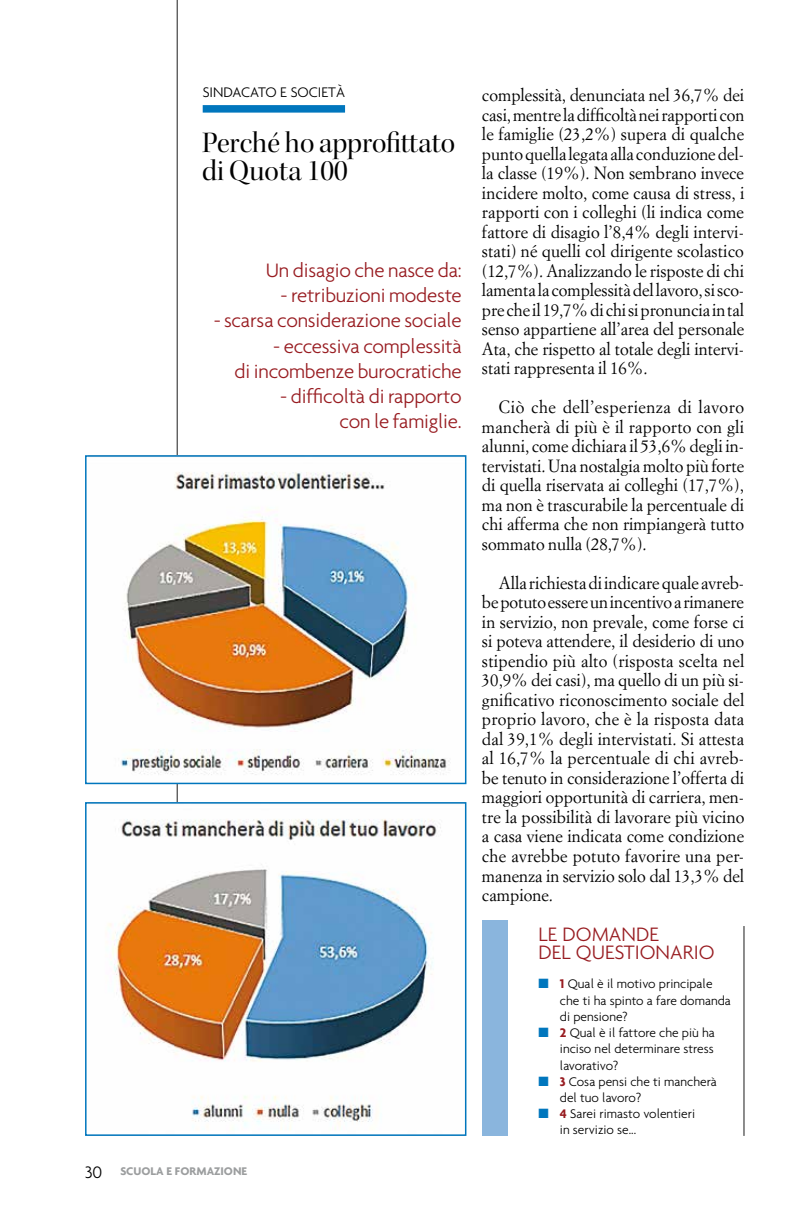
<style>
.page{position:relative;width:808px;height:1221px;background:#fff}
.page>*{position:absolute;margin:0;border:0;box-sizing:border-box;transform-origin:0 0}
.t1{font:30px/28.5px "Kepler Std Disp";color:#000}
.t2{font:300 21px/25.2px "Agenda";letter-spacing:-.01em;color:#981c21;text-align:right}
.t3{font:17.4px/19.5px "Simoncini Garamond";color:#000;text-align:justify;scale:.96 1}
.t4{font:300 15px "Agenda";color:#000}
.t5{font:300 13.5px/16.2px "Agenda";color:#000}
.t6{font:700 12px "Agenda";color:#9c9e9f}
.s1{font-weight:300;font-size:18px;color:#000}
.s2{color:#0076bd}
.s3{font-weight:700;color:#981c21}
</style>
<div class="page">
<hr style="left:177px;top:0;width:1px;height:1135px;background:#000">
<div style="left:203px;top:105px;width:142px;height:8px;background:#0076bd"></div>
<img style="left:121px;top:458px;width:328px;height:323px">
<div style="left:85px;top:455px;width:381px;height:329px;border:2px solid #0076bd"></div>
<img style="left:108px;top:805px;width:333px;height:327px">
<div style="left:85px;top:802px;width:381px;height:333px;border:2px solid #0076bd"></div>
<hr style="left:744px;top:926px;width:1px;height:209px;background:#000">
<div style="left:482px;top:920px;width:25px;height:215px;background:#8ab5dd"></div>
<p class="t4" style="left:203px;top:83px;width:144px">SINDACATO E SOCIETÀ</p>
<h1 class="t1" style="left:202px;top:129px;width:255px">Perché ho approfittato di Quota 100</h1>
<p class="t2" style="left:266px;top:257px;width:197px">Un disagio che nasce da:</p>
<p class="t2" style="left:280px;top:282px;width:183px">- retribuzioni modeste</p>
<p class="t2" style="left:213px;top:308px;width:250px">- scarsa considerazione sociale</p>
<p class="t2" style="left:235px;top:333px;width:229px">- eccessiva complessità<br>di incombenze burocratiche</p>
<p class="t2" style="left:280px;top:383px;width:183px">- difficoltà di rapporto con le famiglie.</p>
<p class="t6" style="left:85px;top:1163px;width:164px"><span class="s1">30</span> SCUOLA E FORMAZIONE</p>
<p class="t3" style="left:482px;top:85px;width:275px">complessità, denunciata nel 36,7% dei casi, mentre la difficoltà nei rapporti con le famiglie (23,2%) supera di qualche punto quella legata alla conduzione del&shy;la classe (19%). Non sembrano invece incidere molto, come causa di stress, i rapporti con i colleghi (li indica come fattore di disagio l’8,4% degli intervi&shy;stati) né quelli col dirigente scolastico (12,7%). Analizzando le risposte di chi lamenta la complessità del lavoro, si sco&shy;pre che il 19,7% di chi si pronuncia in tal senso appartiene all’area del personale Ata, che rispetto al totale degli intervi&shy;stati rappresenta il 16%.</p>
<p class="t3" style="left:482px;top:397px;width:275px;text-indent:17px">Ciò che dell’esperienza di lavoro mancherà di più è il rapporto con gli alunni, come dichiara il 53,6% degli in&shy;tervistati. Una nostalgia molto più forte di quella riservata ai colleghi (17,7%), ma non è trascurabile la percentuale di chi afferma che non rimpiangerà tutto sommato nulla (28,7%).</p>
<p class="t3" style="left:482px;top:572px;width:275px;text-indent:17px">Alla richiesta di indicare quale avreb&shy;be potuto essere un incentivo a rimanere in servizio, non prevale, come forse ci si poteva attendere, il desiderio di uno stipendio più alto (risposta scelta nel 30,9% dei casi), ma quello di un più si&shy;gnificativo riconoscimento sociale del proprio lavoro, che è la risposta data dal 39,1% degli intervistati. Si attesta al 16,7% la percentuale di chi avreb&shy;be tenuto in considerazione l’offerta di maggiori opportunità di carriera, men&shy;tre la possibilità di lavorare più vicino a casa viene indicata come condizione che avrebbe potuto favorire una per&shy;manenza in servizio solo dal 13,3% del campione.</p>
<p class="t2" style="left:539px;top:924px;width:178px;line-height:18px;text-align:left">LE DOMANDE<br>DEL QUESTIONARIO</p>
<p class="t5" style="left:560px;top:975px;width:173px;text-indent:-21px"><span class="s2">■</span> <span class="s3">1</span> Qual è il motivo principale che ti ha spinto a fare domanda di pensione?</p>
<p class="t5" style="left:560px;top:1024px;width:157px;text-align:justify;text-indent:-21px"><span class="s2">■</span> <span class="s3">2</span> Qual è il fattore che più ha inciso nel determinare stress lavorativo?</p>
<p class="t5" style="left:560px;top:1072px;width:159px;text-indent:-21px"><span class="s2">■</span> <span class="s3">3</span> Cosa pensi che ti mancherà del tuo lavoro?</p>
<p class="t5" style="left:560px;top:1105px;width:137px;text-indent:-21px"><span class="s2">■</span> <span class="s3">4</span> Sarei rimasto volentieri in servizio se...</p>
</div>
